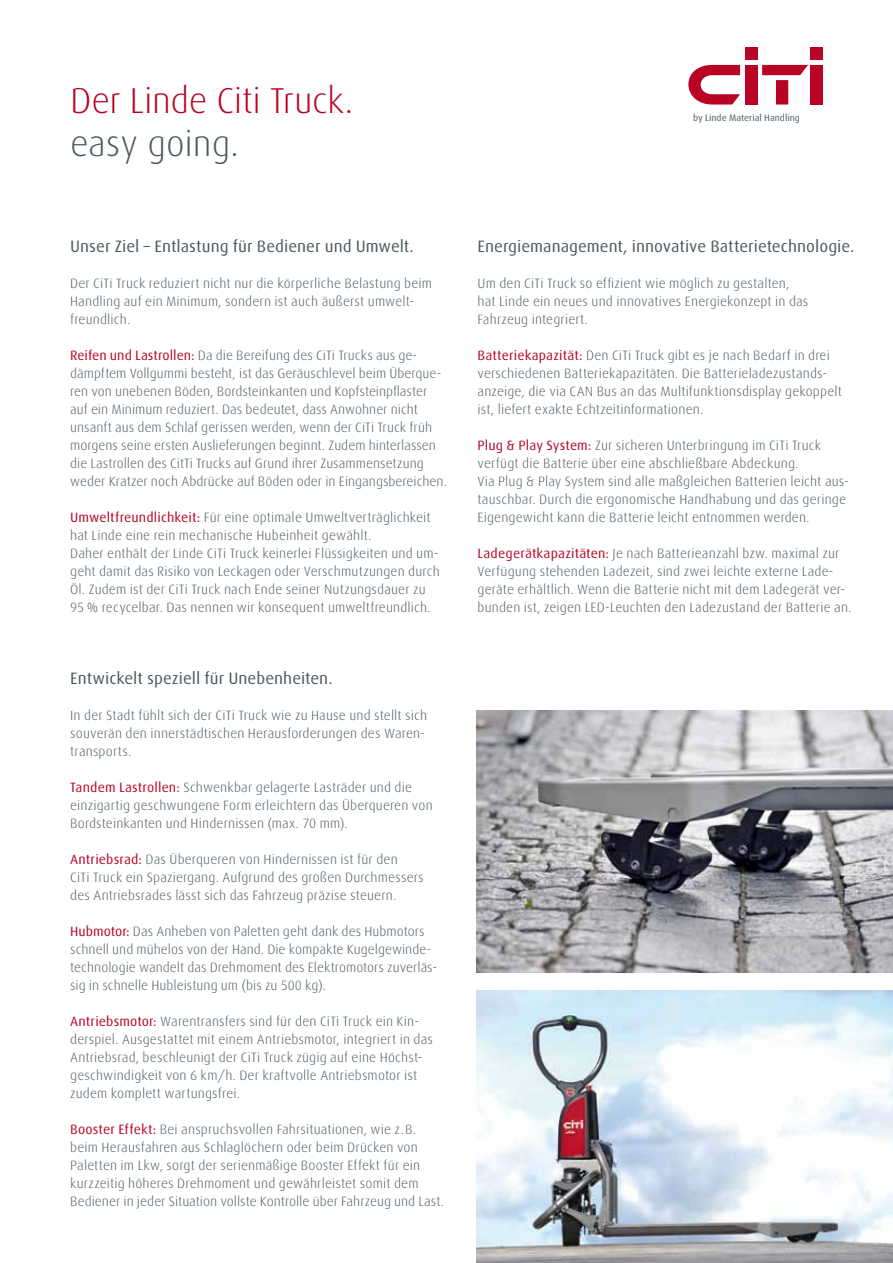
<style>
.page{position:relative;width:893px;height:1263px;background:#fff}
.page>*{position:absolute;margin:0;border:0;box-sizing:border-box;transform-origin:0 0}
.t1{font:300 36px "Linde Dax";letter-spacing:-.015em;color:#b80325}
.t2{font:300 36px "Linde Dax";letter-spacing:-.005em;color:#4b575f}
.t3{font:16.5px "Linde Dax";color:#4b575f}
.t4{font:300 13.5px/18px "Linde Dax";letter-spacing:.01em;color:#4b575f}
.t5{font:9.3px "Linde Dax";color:#4b575f}
.s1{font-weight:400;color:#b80325}
</style>
<div class="page">
<img style="left:476px;top:990px;width:417px;height:273px">
<img style="left:476px;top:710px;width:417px;height:262px">
<svg style="left:688px;top:65px;width:52px;height:40px"></svg>
<div style="left:745px;top:65px;width:12px;height:40px;background:#b80325"></div>
<div style="left:745px;top:48px;width:12px;height:12px;background:#b80325"></div>
<div style="left:810px;top:65px;width:13px;height:40px;background:#b80325"></div>
<div style="left:810px;top:48px;width:13px;height:12px;background:#b80325"></div>
<svg style="left:762px;top:65px;width:46px;height:40px"></svg>
<h1 class="t1" style="left:70px;top:81px;width:285px">Der Linde Citi Truck.</h1>
<h1 class="t2" style="left:70px;top:124px;width:171px">easy going.</h1>
<p class="t3" style="left:70px;top:237px;width:345px">Unser Ziel – Entlastung für Bediener und Umwelt.</p>
<p class="t4" style="left:70px;top:274px;width:363px">Der CiTi Truck reduziert nicht nur die körperliche Belastung beim<br>Handling auf ein Minimum, sondern ist auch äußerst umwelt&shy;freundlich.</p>
<p class="t4" style="left:70px;top:346px;width:378px"><span class="s1">Reifen und Lastrollen:</span> Da die Bereifung des CiTi Trucks aus ge&shy;dämpftem Vollgummi besteht, ist das Geräuschlevel beim Überque&shy;ren von unebenen Böden, Bordsteinkanten und Kopfsteinpflaster auf ein Minimum reduziert. Das bedeutet, dass Anwohner nicht unsanft aus dem Schlaf gerissen werden, wenn der CiTi Truck früh morgens seine ersten Auslieferungen beginnt. Zudem hinterlassen die Lastrollen des CitTi Trucks auf Grund ihrer Zusammensetzung weder Kratzer noch Abdrücke auf Böden oder in Eingangsbereichen.</p>
<p class="t4" style="left:70px;top:508px;width:371px"><span class="s1">Umweltfreundlichkeit:</span> Für eine optimale Umweltverträglichkeit hat Linde eine rein mechanische Hubeinheit gewählt.<br>Daher enthält der Linde CiTi Truck keinerlei Flüssigkeiten und um&shy;geht damit das Risiko von Leckagen oder Verschmutzungen durch Öl. Zudem ist der CiTi Truck nach Ende seiner Nutzungsdauer zu 95 % recycelbar. Das nennen wir konsequent umweltfreundlich.</p>
<p class="t3" style="left:70px;top:669px;width:264px">Entwickelt speziell für Unebenheiten.</p>
<p class="t4" style="left:70px;top:706px;width:358px">In der Stadt fühlt sich der CiTi Truck wie zu Hause und stellt sich souverän den innerstädtischen Herausforderungen des Waren&shy;transports.</p>
<p class="t4" style="left:70px;top:778px;width:364px"><span class="s1">Tandem Lastrollen:</span> Schwenkbar gelagerte Lasträder und die einzigartig geschwungene Form erleichtern das Überqueren von<br>Bordsteinkanten und Hindernissen (max. 70 mm).</p>
<p class="t4" style="left:70px;top:850px;width:355px"><span class="s1">Antriebsrad:</span> Das Überqueren von Hindernissen ist für den<br>CiTi Truck ein Spaziergang. Aufgrund des großen Durchmessers des Antriebsrades lässt sich das Fahrzeug präzise steuern.</p>
<p class="t4" style="left:70px;top:922px;width:369px"><span class="s1">Hubmotor:</span> Das Anheben von Paletten geht dank des Hubmotors schnell und mühelos von der Hand. Die kompakte Kugelgewinde&shy;technologie wandelt das Drehmoment des Elektromotors zuverläs&shy;sig in schnelle Hubleistung um (bis zu 500 kg).</p>
<p class="t4" style="left:70px;top:1012px;width:364px"><span class="s1">Antriebsmotor:</span> Warentransfers sind für den CiTi Truck ein Kin&shy;derspiel. Ausgestattet mit einem Antriebsmotor, integriert in das Antriebsrad, beschleunigt der CiTi Truck zügig auf eine Höchst&shy;geschwindigkeit von 6 km/h. Der kraftvolle Antriebsmotor ist zudem komplett wartungsfrei.</p>
<p class="t4" style="left:70px;top:1120px;width:375px"><span class="s1">Booster Effekt:</span> Bei anspruchsvollen Fahrsituationen, wie z. B. beim Herausfahren aus Schlaglöchern oder beim Drücken von Paletten im Lkw, sorgt der serienmäßige Booster Effekt für ein kurzzeitig höheres Drehmoment und gewährleistet somit dem Bediener in jeder Situation vollste Kontrolle über Fahrzeug und Last.</p>
<p class="t5" style="left:693px;top:113px;width:108px">by Linde Material Handling</p>
<p class="t3" style="left:477px;top:237px;width:378px">Energiemanagement, innovative Batterietechnologie.</p>
<p class="t4" style="left:477px;top:274px;width:332px">Um den CiTi Truck so effizient wie möglich zu gestalten, hat Linde ein neues und innovatives Energiekonzept in das<br>Fahrzeug integriert.</p>
<p class="t4" style="left:477px;top:346px;width:366px"><span class="s1">Batteriekapazität:</span> Den CiTi Truck gibt es je nach Bedarf in drei verschiedenen Batteriekapazitäten. Die Batterieladezustands&shy;anzeige, die via CAN Bus an das Multifunktionsdisplay gekoppelt ist, liefert exakte Echtzeitinformationen.</p>
<p class="t4" style="left:477px;top:436px;width:373px"><span class="s1">Plug &amp; Play System:</span> Zur sicheren Unterbringung im CiTi Truck verfügt die Batterie über eine abschließbare Abdeckung.<br>Via Plug &amp; Play System sind alle maßgleichen Batterien leicht aus&shy;tauschbar. Durch die ergonomische Handhabung und das geringe Eigengewicht kann die Batterie leicht entnommen werden.</p>
<p class="t4" style="left:477px;top:544px;width:376px"><span class="s1">Ladegerätkapazitäten:</span> Je nach Batterieanzahl bzw. maximal zur Verfügung stehenden Ladezeit, sind zwei leichte externe Lade&shy;geräte erhältlich. Wenn die Batterie nicht mit dem Ladegerät ver&shy;bunden ist, zeigen LED-Leuchten den Ladezustand der Batterie an.</p>
</div>
